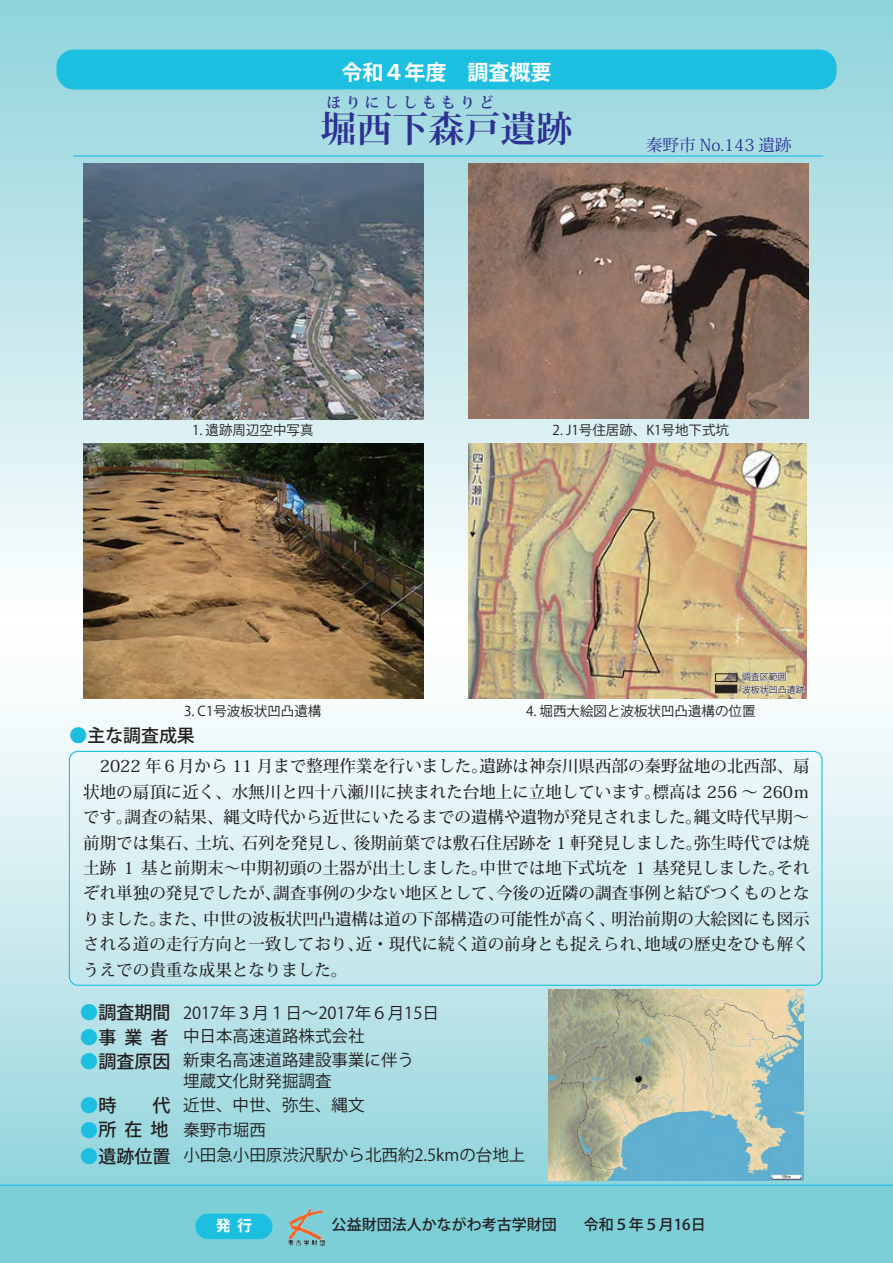
<style>
.page{position:relative;width:893px;height:1263px;background:#fff}
.page>*{position:absolute;margin:0;border:0;box-sizing:border-box;transform-origin:0 0}
.t1{font:700 36px "Koz Min Pr 6 N";color:#2e3092}
.t2{font:700 21px "Koz Go Pro";color:#fff}
.t3{font:500 18px "Koz Go Pr 6 N";color:#231f20}
.t4{font:500 17.85px "Koz Go Pr 6 N";color:#231f20}
.t5{font:500 16.5px/25.5px "Koz Min Pr 6 N";color:#231f20;text-align:justify}
.t6{font:16.5px/21px "Koz Go Pr 6 N";color:#231f20}
.t7{font:16.5px "Koz Min Pr 6 N";color:#2e3092}
.t8{font:500 15px "Koz Go Pr 6 N";color:#231f20}
.t9{font:700 15px "Koz Min Pr 6 N";color:#2e3092}
.t10{font:700 15px "Koz Go Pro";color:#fff}
.t11{font:13.5px "Koz Go Pr 6 N";color:#231f20}
.t12{font:9px/13px "Koz Go Pr 6 N";color:#231f20}
.s1{font-weight:400;color:#1cbfdf}
</style>
<div class="page">
<div style="left:0;top:0;width:893px;height:617px;background:linear-gradient(to bottom,#8ed3db,#fdfcfc)"></div>
<div style="left:0;top:617px;width:892px;height:568px;background:linear-gradient(to bottom,#fff,#96d6dd)"></div>
<div style="left:0;top:1185px;width:893px;height:78px;background:#7ccfd7"></div>
<hr style="left:0;top:1184px;width:893px;height:2px;background:#1cbfdf">
<div style="left:56px;top:50px;width:780px;height:39px;background:#1cbfdf;border-radius:17px"></div>
<img style="left:288px;top:1208px;width:37px;height:38px">
<div style="left:195px;top:1213px;width:77px;height:26px;background:#1cbfdf;border-radius:13px"></div>
<div style="left:69px;top:751px;width:753px;height:235px;border:1px solid #1cbfdf;border-radius:9px"></div>
<hr style="left:73px;top:155px;width:750px;height:2px;background:#1cbfdf">
<img style="left:469px;top:164px;width:340px;height:255px">
<img style="left:84px;top:164px;width:340px;height:255px">
<img style="left:84px;top:444px;width:340px;height:254px">
<img style="left:469px;top:443px;width:337px;height:256px">
<div style="left:715px;top:673px;width:22px;height:9px;border:1px solid #231f20"></div>
<div style="left:715px;top:685px;width:22px;height:8px;background:#231f20"></div>
<svg style="left:741px;top:672px;width:64px;height:24px"></svg>
<img style="left:549px;top:990px;width:255px;height:191px">
<p class="t2" style="left:341px;top:58px;width:211px">令和４年度　調査概要</p>
<p class="t9" style="left:327px;top:94px;width:169px">ほ り に し し も も り ど</p>
<h1 class="t1" style="left:320px;top:108px;width:253px">堀西下森戸遺跡</h1>
<p class="t7" style="left:646px;top:135px;width:147px">秦野市 No.143 遺跡</p>
<p class="t11" style="left:192px;top:422px;width:123px">1. 遺跡周辺空中写真</p>
<p class="t11" style="left:553px;top:422px;width:178px">2. J1号住居跡、K1号地下式坑</p>
<p class="t12" style="left:742px;top:670px;width:64px">調査区範囲<br>波板状凹凸遺跡</p>
<p class="t11" style="left:184px;top:703px;width:139px">3. C1号波板状凹凸遺構</p>
<p class="t11" style="left:526px;top:703px;width:231px">4. 堀西大絵図と波板状凹凸遺構の位置</p>
<p class="t4" style="left:69px;top:725px;width:127px"><span class="s1">●</span>主な調査成果</p>
<p class="t5" style="left:83px;top:753px;width:728px">　2022 年６月から 11 月まで整理作業を行いました。遺跡は神奈川県西部の秦野盆地の北西部、扇状地の扇頂に近く、水無川と四十八瀬川に挟まれた台地上に立地しています。標高は 256 ～ 260ｍです。調査の結果、縄文時代から近世にいたるまでの遺構や遺物が発見されました。縄文時代早期～前期では集石、土坑、石列を発見し、後期前葉では敷石住居跡を 1 軒発見しました。弥生時代では焼土跡 1 基と前期末～中期初頭の土器が出土しました。中世では地下式坑を 1 基発見しました。それぞれ単独の発見でしたが、調査事例の少ない地区として、今後の近隣の調査事例と結びつくものとなりました。また、中世の波板状凹凸遺構は道の下部構造の可能性が高く、明治前期の大絵図にも図示される道の走行方向と一致しており、近・現代に続く道の前身とも捉えられ、地域の歴史をひも解くうえでの貴重な成果となりました。</p>
<p class="t3" style="left:80px;top:1002px;width:92px"><span class="s1">●</span>調査期間</p>
<p class="t6" style="left:183px;top:1002px;width:257px">2017年３月１日～2017年６月15日</p>
<p class="t3" style="left:80px;top:1027px;width:90px"><span class="s1">●</span>事 業 者</p>
<p class="t3" style="left:80px;top:1051px;width:92px"><span class="s1">●</span>調査原因</p>
<p class="t3" style="left:80px;top:1095px;width:92px"><span class="s1">●</span>時　　代</p>
<p class="t3" style="left:80px;top:1146px;width:92px"><span class="s1">●</span>遺跡位置</p>
<p class="t3" style="left:80px;top:1119px;width:90px"><span class="s1">●</span>所 在 地</p>
<p class="t6" style="left:183px;top:1026px;width:183px">中日本高速道路株式会社</p>
<p class="t6" style="left:183px;top:1050px;width:232px">新東名高速道路建設事業に伴う埋蔵文化財発掘調査</p>
<p class="t6" style="left:183px;top:1094px;width:183px">近世、中世、弥生、縄文</p>
<p class="t6" style="left:183px;top:1120px;width:84px">秦野市堀西</p>
<p class="t6" style="left:183px;top:1145px;width:343px">小田急小田原渋沢駅から北西約2.5kmの台地上</p>
<p class="t10" style="left:216px;top:1216px;width:38px">発 行</p>
<p class="t8" style="left:332px;top:1216px;width:227px">公益財団法人かながわ考古学財団</p>
<p class="t8" style="left:584px;top:1216px;width:123px">令和５年５月16日</p>
</div>
